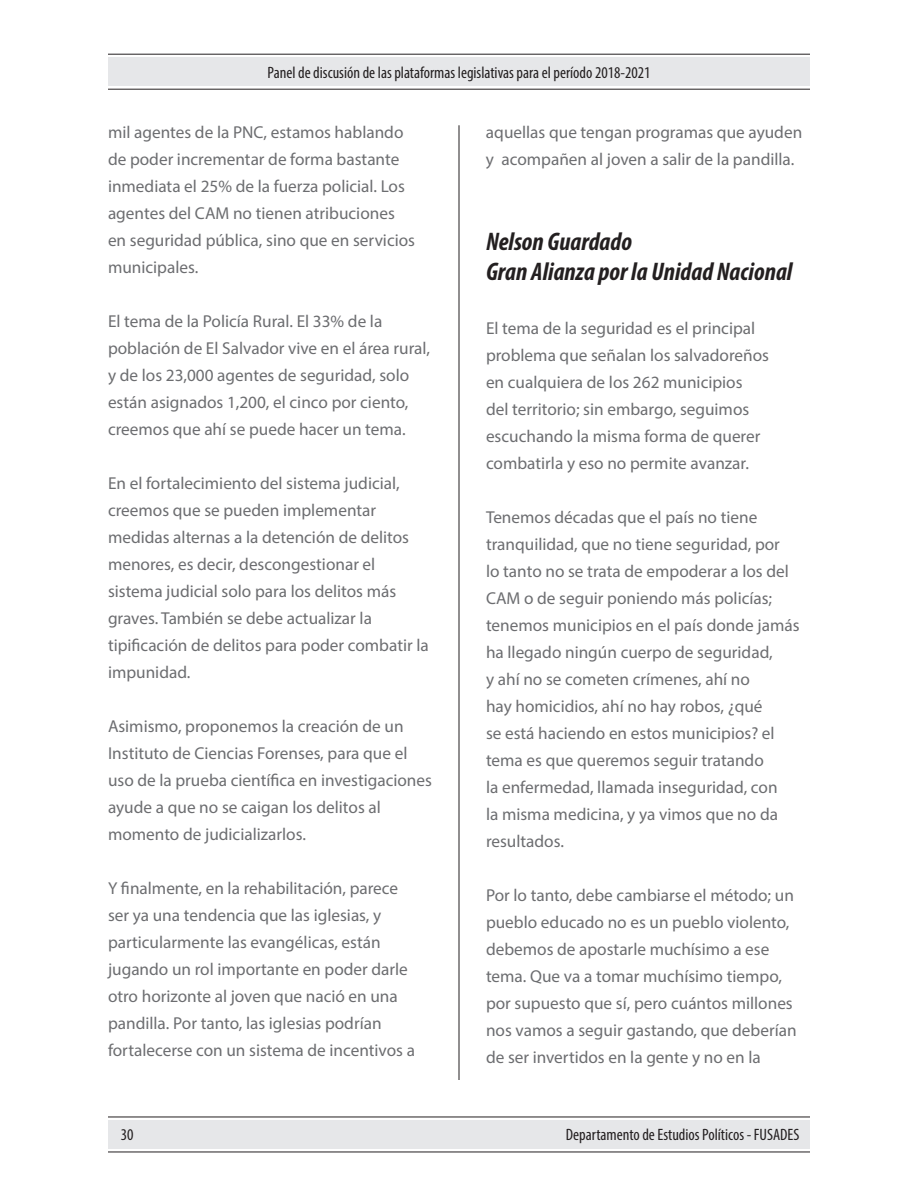
<style>
.page{position:relative;width:918px;height:1188px;background:#fff}
.page>*{position:absolute;margin:0;border:0;box-sizing:border-box;transform-origin:0 0}
.t1{font:italic 700 condensed 25.5px/30.6px "Myriad Pro";color:#231f20}
.t2{font:17.25px/27px "Myriad Pro";color:#6c6d70}
.t3{font:condensed 16.5px "Myriad Pro";color:#231f20}
</style>
<div class="page">
<div style="left:108px;top:57px;width:702px;height:29px;background:#e6e7e9"></div>
<div style="left:108px;top:1120px;width:702px;height:29px;background:#e6e7e9"></div>
<hr style="left:108px;top:54px;width:702px;height:1px;background:#231f20">
<hr style="left:108px;top:89px;width:702px;height:1px;background:#231f20">
<hr style="left:108px;top:1117px;width:702px;height:1px;background:#231f20">
<hr style="left:108px;top:1152px;width:702px;height:1px;background:#231f20">
<hr style="left:459px;top:125px;width:1px;height:955px;background:#231f20">
<p class="t3" style="left:268px;top:62px;width:384px">Panel de discusión de las plataformas legislativas para el período 2018-2021</p>
<p class="t2" style="left:108px;top:119px;width:309px">mil agentes de la PNC, estamos hablando de poder incrementar de forma bastante inmediata el 25% de la fuerza policial. Los agentes del CAM no tienen atribuciones en seguridad pública, sino que en servicios municipales.</p>
<p class="t2" style="left:108px;top:308px;width:324px">El tema de la Policía Rural. El 33% de la población de El Salvador vive en el área rural, y de los 23,000 agentes de seguridad, solo están asignados 1,200, el cinco por ciento, creemos que ahí se puede hacer un tema.</p>
<p class="t2" style="left:108px;top:470px;width:322px">En el fortalecimiento del sistema judicial, creemos que se pueden implementar medidas alternas a la detención de delitos menores, es decir, descongestionar el sistema judicial solo para los delitos más graves. También se debe actualizar la tipificación de delitos para poder combatir la impunidad.</p>
<p class="t2" style="left:108px;top:713px;width:326px">Asimismo, proponemos la creación de un Instituto de Ciencias Forenses, para que el uso de la prueba científica en investigaciones ayude a que no se caigan los delitos al momento de judicializarlos.</p>
<p class="t2" style="left:108px;top:875px;width:309px">Y finalmente, en la rehabilitación, parece ser ya una tendencia que las iglesias, y particularmente las evangélicas, están jugando un rol importante en poder darle otro horizonte al joven que nació en una pandilla. Por tanto, las iglesias podrían fortalecerse con un sistema de incentivos a</p>
<p class="t2" style="left:486px;top:119px;width:318px">aquellas que tengan programas que ayuden y acompañen al joven a salir de la pandilla.</p>
<h1 class="t1" style="left:486px;top:226px;width:308px">Nelson Guardado<br>Gran Alianza por la Unidad Nacional</h1>
<p class="t2" style="left:486px;top:315px;width:285px">El tema de la seguridad es el principal problema que señalan los salvadoreños en cualquiera de los 262 municipios del territorio; sin embargo, seguimos escuchando la misma forma de querer combatirla y eso no permite avanzar.</p>
<p class="t2" style="left:486px;top:504px;width:315px">Tenemos décadas que el país no tiene tranquilidad, que no tiene seguridad, por<br>lo tanto no se trata de empoderar a los del CAM o de seguir poniendo más policías; tenemos municipios en el país donde jamás ha llegado ningún cuerpo de seguridad,<br>y ahí no se cometen crímenes, ahí no<br>hay homicidios, ahí no hay robos, ¿qué<br>se está haciendo en estos municipios? el tema es que queremos seguir tratando<br>la enfermedad, llamada inseguridad, con<br>la misma medicina, y ya vimos que no da resultados.</p>
<p class="t2" style="left:486px;top:882px;width:312px">Por lo tanto, debe cambiarse el método; un pueblo educado no es un pueblo violento, debemos de apostarle muchísimo a ese tema. Que va a tomar muchísimo tiempo, por supuesto que sí, pero cuántos millones nos vamos a seguir gastando, que deberían de ser invertidos en la gente y no en la</p>
<p class="t3" style="left:121px;top:1125px;width:14px">30</p>
<p class="t3" style="left:566px;top:1125px;width:235px">Departamento de Estudios Políticos - FUSADES</p>
</div>
